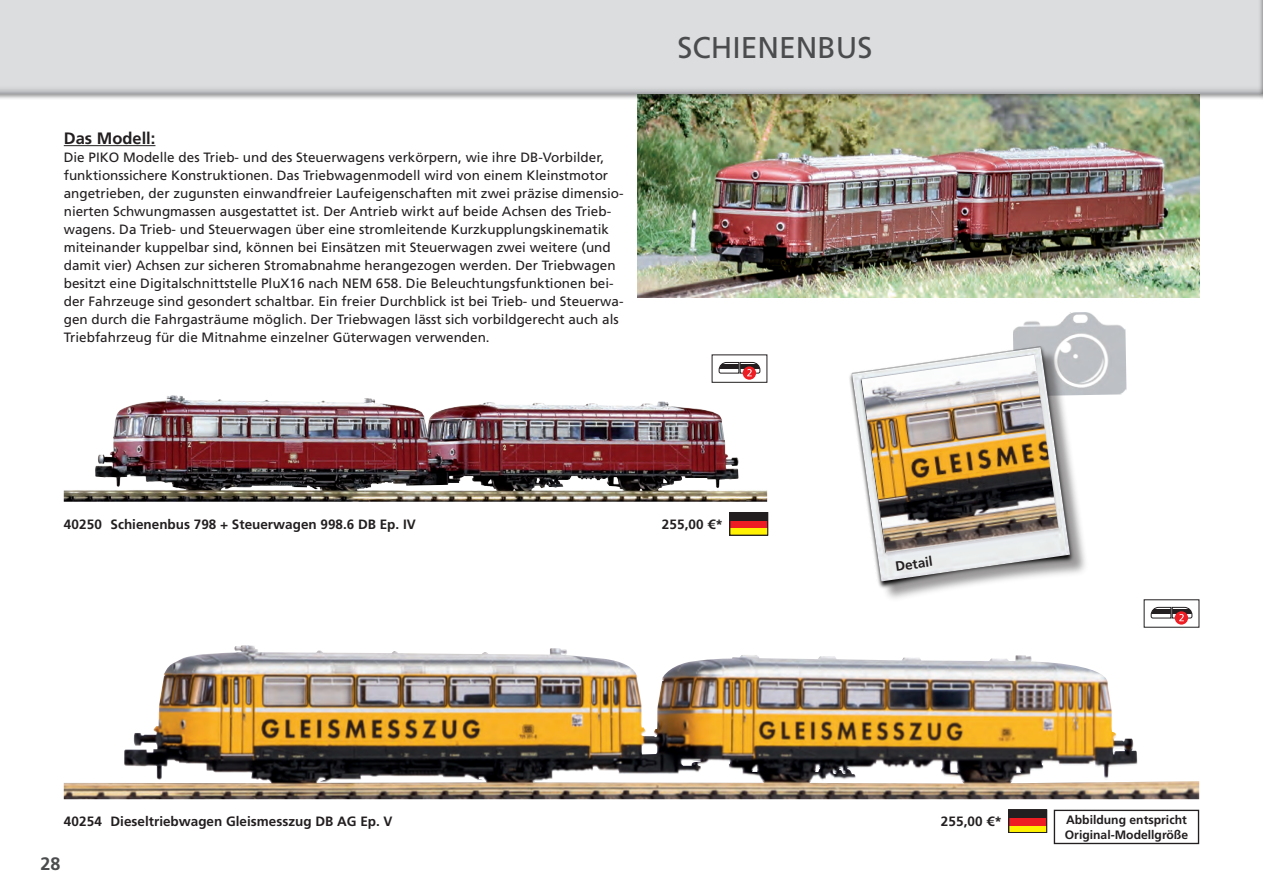
<style>
.page{position:relative;width:1263px;height:893px;background:#fff}
.page>*{position:absolute;margin:0;border:0;box-sizing:border-box;transform-origin:0 0}
.t1{font:30px "Frutiger LT Std";color:#4b4c4d}
.t2{font:700 18px "Frutiger LT Std";color:#4b4c4d}
.t3{font:700 16.5px "Frutiger LT Std";color:#231f20}
.t4{font:13.5px/18px "Frutiger LT Std";color:#231f20}
.t5{font:700 13.5px "Frutiger LT Std";color:#231f20}
.t6{font:700 12.15px/14.5px "Frutiger LT Std";color:#231f20}
</style>
<div class="page">
<img style="left:638px;top:100px;width:561px;height:198px">
<div style="left:0;top:0;width:1263px;height:100px;background:#231f20;opacity:.5"></div>
<div style="left:0;top:0;width:1263px;height:94px;background:#dcdddf"></div>
<div style="left:1258px;top:0;width:5px;height:100px;background:#231f20;opacity:.5"></div>
<hr style="left:1262px;top:0;width:1px;height:94px;background:#aaaaac">
<img style="left:64px;top:645px;width:1135px;height:154px">
<img style="left:64px;top:395px;width:703px;height:107px">
<svg style="left:1175px;top:611px;width:13px;height:14px"></svg>
<svg style="left:1151px;top:607px;width:41px;height:14px"></svg>
<svg style="left:743px;top:366px;width:13px;height:14px"></svg>
<svg style="left:719px;top:362px;width:41px;height:14px"></svg>
<div style="left:1054px;top:810px;width:145px;height:34px;border:1px solid #231f20"></div>
<img style="left:1013px;top:312px;width:113px;height:83px">
<div style="left:853px;top:350px;width:236px;height:253px;background:#231f20;opacity:.46"></div>
<img style="left:849px;top:344px;width:228px;height:247px">
<img style="left:862px;top:355px;width:196px;height:198px">
<hr style="left:64px;top:145px;width:91px;height:1px;background:#231f20">
<svg style="left:1011px;top:812px;width:34px;height:19px"></svg>
<div style="left:1009px;top:810px;width:38px;height:23px;border:1px solid #231f20"></div>
<svg style="left:732px;top:514px;width:34px;height:19px"></svg>
<div style="left:730px;top:512px;width:38px;height:23px;border:1px solid #231f20"></div>
<p class="t3" style="left:64px;top:129px;width:93px">Das Modell:</p>
<p class="t4" style="left:64px;top:148px;width:561px">Die PIKO Modelle des Trieb- und des Steuerwagens verkörpern, wie ihre DB-Vorbilder, funktionssichere Konstruktionen. Das Triebwagenmodell wird von einem Kleinstmotor angetrieben, der zugunsten einwandfreier Laufeigenschaften mit zwei präzise dimensio&shy;nierten Schwungmassen ausgestattet ist. Der Antrieb wirkt auf beide Achsen des Trieb&shy;wagens. Da Trieb- und Steuerwagen über eine stromleitende Kurzkupplungskinematik miteinander kuppelbar sind, können bei Einsätzen mit Steuerwagen zwei weitere (und damit vier) Achsen zur sicheren Stromabnahme herangezogen werden. Der Triebwagen besitzt eine Digitalschnittstelle PluX16 nach NEM 658. Die Beleuchtungsfunktionen bei&shy;der Fahrzeuge sind gesondert schaltbar. Ein freier Durchblick ist bei Trieb- und Steuerwa&shy;gen durch die Fahrgasträume möglich. Der Triebwagen lässt sich vorbildgerecht auch als Triebfahrzeug für die Mitnahme einzelner Güterwagen verwenden.</p>
<h1 class="t1" style="left:677px;top:30px;width:196px">SCHIENENBUS</h1>
<p class="t5" style="left:64px;top:516px;width:353px">40250 Schienenbus 798 + Steuerwagen 998.6 DB Ep. IV</p>
<p class="t5" style="left:662px;top:516px;width:63px">255,00 €*</p>
<p class="t5" style="left:894px;top:558px;width:39px;rotate:-8deg">Detail</p>
<p class="t5" style="left:64px;top:814px;width:330px">40254 Dieseltriebwagen Gleismesszug DB AG Ep. V</p>
<h2 class="t2" style="left:41px;top:854px;width:22px">28</h2>
<p class="t5" style="left:941px;top:814px;width:63px">255,00 €*</p>
<p class="t6" style="left:1065px;top:813px;width:125px">Abbildung entspricht<br>Original-Modellgröße</p>
</div>
